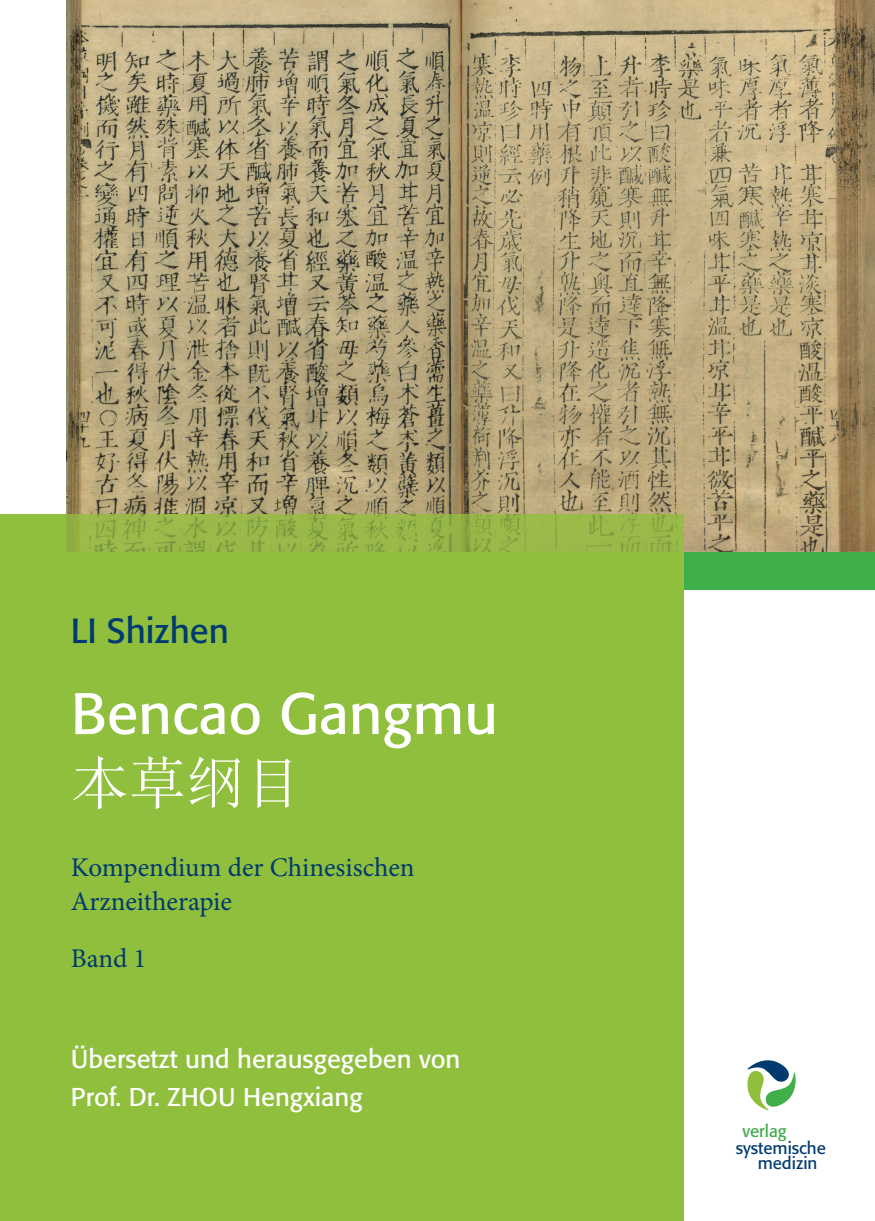
<style>
.page{position:relative;width:875px;height:1221px;background:#fff}
.page>*{position:absolute;margin:0;border:0;box-sizing:border-box;transform-origin:0 0}
.t1{font:57.75px "Formata";color:#fff}
.t2{font:57.75px "Sim Sun";color:#fff}
.t3{font:34.65px "Formata";color:#003a6f}
.t4{font:27px/34.5px "Minion Pro";color:#003a6f}
.t5{font:25.5px/37.5px "Formata";color:#fff}
.t6{font:16.95px/15.8px "Formata";color:#003a6f}
.t7{font:16.95px "Formata";color:#40ae49}
</style>
<div class="page">
<hr style="left:874px;top:0;width:1px;height:1221px;background:#000">
<img style="left:66px;top:0;width:808px;height:552px">
<div style="left:681px;top:552px;width:193px;height:37px;background:#40ae49"></div>
<div style="left:0;top:552px;width:683px;height:669px;background:#90bf3e"></div>
<div style="left:0;top:514px;width:66px;height:100px;background:#90bf3e"></div>
<img style="left:66px;top:514px;width:617px;height:38px">
<svg style="left:747px;top:1060px;width:49px;height:50px"></svg>
<h2 class="t3" style="left:71px;top:610px;width:159px">LI Shizhen</h2>
<h1 class="t1" style="left:71px;top:678px;width:428px">Bencao Gangmu</h1>
<h1 class="t2" style="left:71px;top:754px;width:232px">本草纲目</h1>
<p class="t4" style="left:71px;top:850px;width:345px">Kompendium der Chinesischen<br>Arzneitherapie</p>
<p class="t4" style="left:71px;top:941px;width:77px">Band 1</p>
<p class="t5" style="left:71px;top:1040px;width:391px">Übersetzt und herausgegeben von<br>Prof. Dr. ZHOU Hengxiang</p>
<p class="t7" style="left:742px;top:1120px;width:46px">verlag</p>
<p class="t6" style="left:757px;top:1139px;width:70px;text-indent:-22px">systemische medizin</p>
</div>
